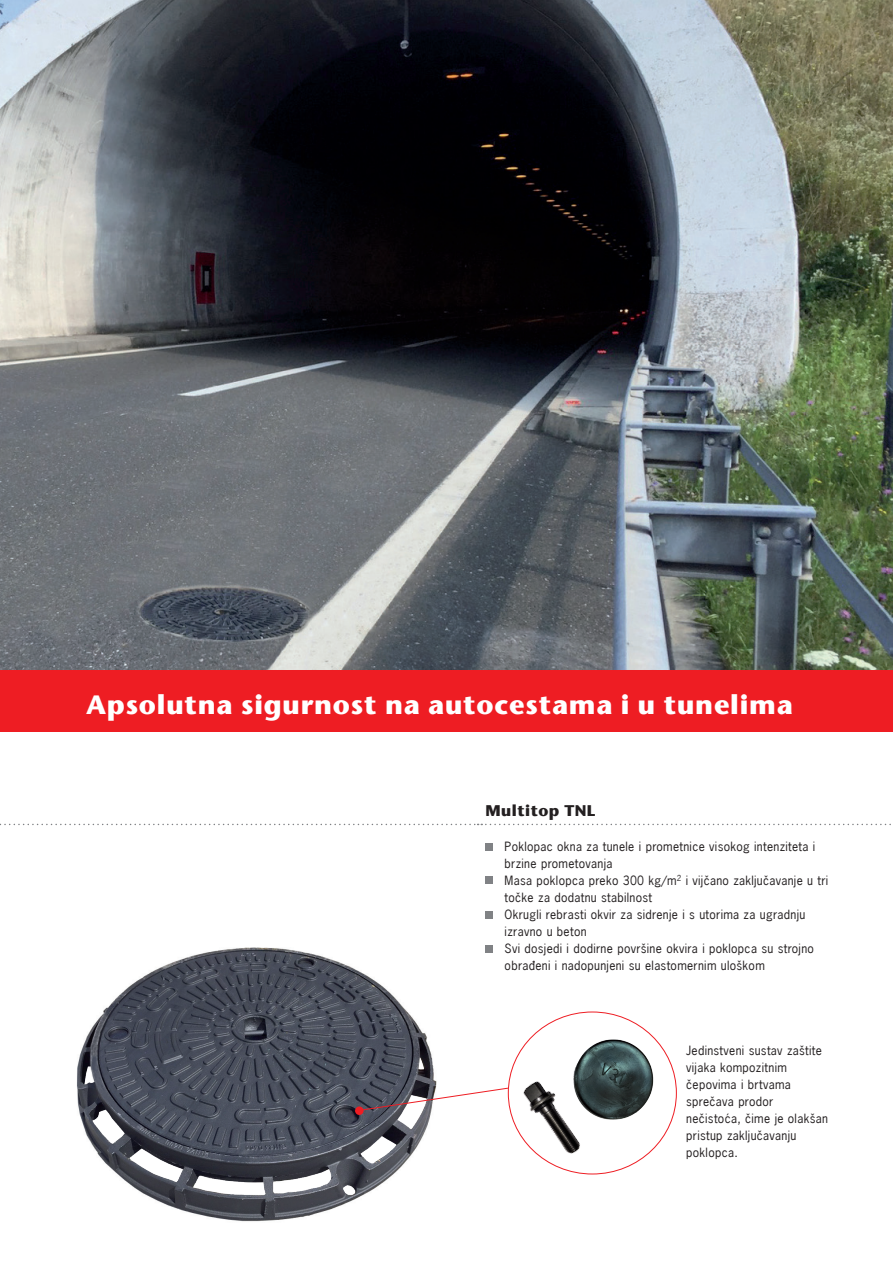
<style>
.page{position:relative;width:893px;height:1263px;background:#fff}
.page>*{position:absolute;margin:0;border:0;box-sizing:border-box;transform-origin:0 0}
.t1{font:27px "ITC Stone Sans Bold HR";letter-spacing:.03em;color:#fff}
.t2{font:15.75px "ITC Stone Sans Bold HR";letter-spacing:.03em;color:#231f20}
.t3{font:12px/17px "News Gothic HR";letter-spacing:.025em;color:#231f20}
</style>
<div class="page">
<img style="left:77px;top:947px;width:360px;height:275px">
<img style="left:0;top:0;width:893px;height:670px">
<div style="left:0;top:670px;width:893px;height:61px;background:#ee1d23"></div>
<svg style="left:0;top:824px;width:891px;height:1px"></svg>
<svg style="left:358px;top:1087px;width:151px;height:24px"></svg>
<div style="left:355px;top:1106px;width:9px;height:9px;background:#ee1d23;border-radius:50%"></div>
<img style="left:514px;top:1081px;width:66px;height:83px">
<img style="left:569px;top:1032px;width:90px;height:95px">
<div style="left:486px;top:843px;width:7px;height:7px;background:#808285"></div>
<div style="left:486px;top:876px;width:7px;height:8px;background:#808285"></div>
<div style="left:486px;top:911px;width:7px;height:7px;background:#808285"></div>
<div style="left:486px;top:945px;width:7px;height:7px;background:#808285"></div>
<h1 class="t1" style="left:86px;top:688px;width:708px">Apsolutna sigurnost na autocestama i u tunelima</h1>
<h2 class="t2" style="left:486px;top:801px;width:112px">Multitop TNL</h2>
<p class="t3" style="left:505px;top:837px;width:325px">Poklopac okna za tunele i prometnice visokog intenziteta i brzine prometovanja<br>Masa poklopca preko 300 kg/m<sup>2</sup> i vijčano zaključavanje u tri točke za dodatnu stabilnost<br>Okrugli rebrasti okvir za sidrenje i s utorima za ugradnju izravno u beton<br>Svi dosjedi i dodirne površine okvira i poklopca su strojno obrađeni i nadopunjeni su elastomernim uloškom</p>
<p class="t3" style="left:686px;top:1041px;width:143px">Jedinstveni sustav zaštite vijaka kompozitnim čepovima i brtvama sprečava prodor nečistoća, čime je olakšan pristup zaključavanju poklopca.</p>
</div>
